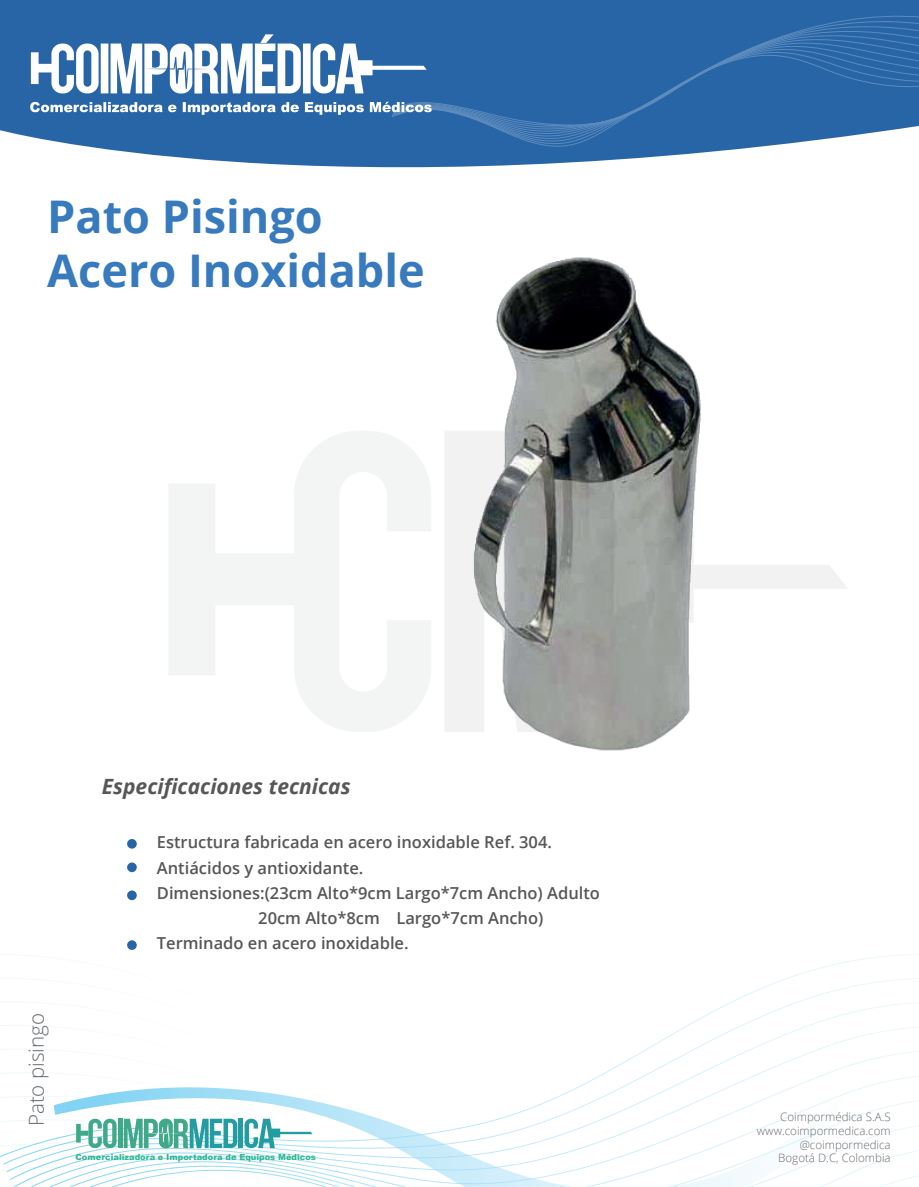
<style>
.page{position:relative;width:919px;height:1187px;background:#fff}
.page>*{position:absolute;margin:0;border:0;box-sizing:border-box;transform-origin:0 0}
.t1{font:700 45px/54px "Open Sans";color:#387abe}
.t2{font:italic 700 21px "Open Sans";color:#575758}
.t3{font:300 20.55px "Open Sans";color:#696b6f}
.t4{font:600 16.5px "Open Sans";color:#575758}
.t5{font:300 11.55px/13.8px "Open Sans";color:#696b6f;text-align:right}
.t6{font:900 8.25px "Arial";color:#32b997}
</style>
<div class="page">
<svg style="left:0;top:0;width:918px;height:168px;fill:#2865a7"></svg>
<img style="left:23px;top:27px;width:369px;height:91px">
<svg style="left:0;top:954px;width:918px;height:232px"></svg>
<svg style="left:403px;top:16px;width:515px;height:131px;background:#306baa"></svg>
<img style="left:364px;top:257px;width:391px;height:494px">
<div style="left:127px;top:839px;width:10px;height:9px;background:#2865a7;border-radius:50%"></div>
<div style="left:127px;top:862px;width:10px;height:10px;background:#2865a7;border-radius:50%"></div>
<div style="left:127px;top:890px;width:10px;height:10px;background:#2865a7;border-radius:50%"></div>
<div style="left:127px;top:940px;width:10px;height:9px;background:#2865a7;border-radius:50%"></div>
<h1 class="t1" style="left:47px;top:188px;width:379px">Pato Pisingo<br>Acero Inoxidable</h1>
<p class="t3" style="left:22px;top:1126px;width:115px;rotate:-90deg">Pato pisingo</p>
<p class="t2" style="left:102px;top:771px;width:250px">Especificaciones tecnicas</p>
<p class="t4" style="left:157px;top:831px;width:396px">Estructura fabricada en acero inoxidable Ref. 304.</p>
<p class="t4" style="left:157px;top:856px;width:208px">Antiácidos y antioxidante.</p>
<p class="t4" style="left:157px;top:881px;width:444px">Dimensiones:(23cm Alto*9cm Largo*7cm Ancho) Adulto</p>
<p class="t4" style="left:258px;top:906px;width:287px">20cm Alto*8cm Largo*7cm Ancho)</p>
<p class="t4" style="left:157px;top:931px;width:253px">Terminado en acero inoxidable.</p>
<p class="t6" style="left:75px;top:1150px;width:242px">Comercializadora e Importadora de Equipos Médicos</p>
<p class="t5" style="left:757px;top:1109px;width:135px">Coimpormédica S.A.S www.coimpormedica.com @coimpormedica<br>Bogotá D.C, Colombia</p>
</div>
